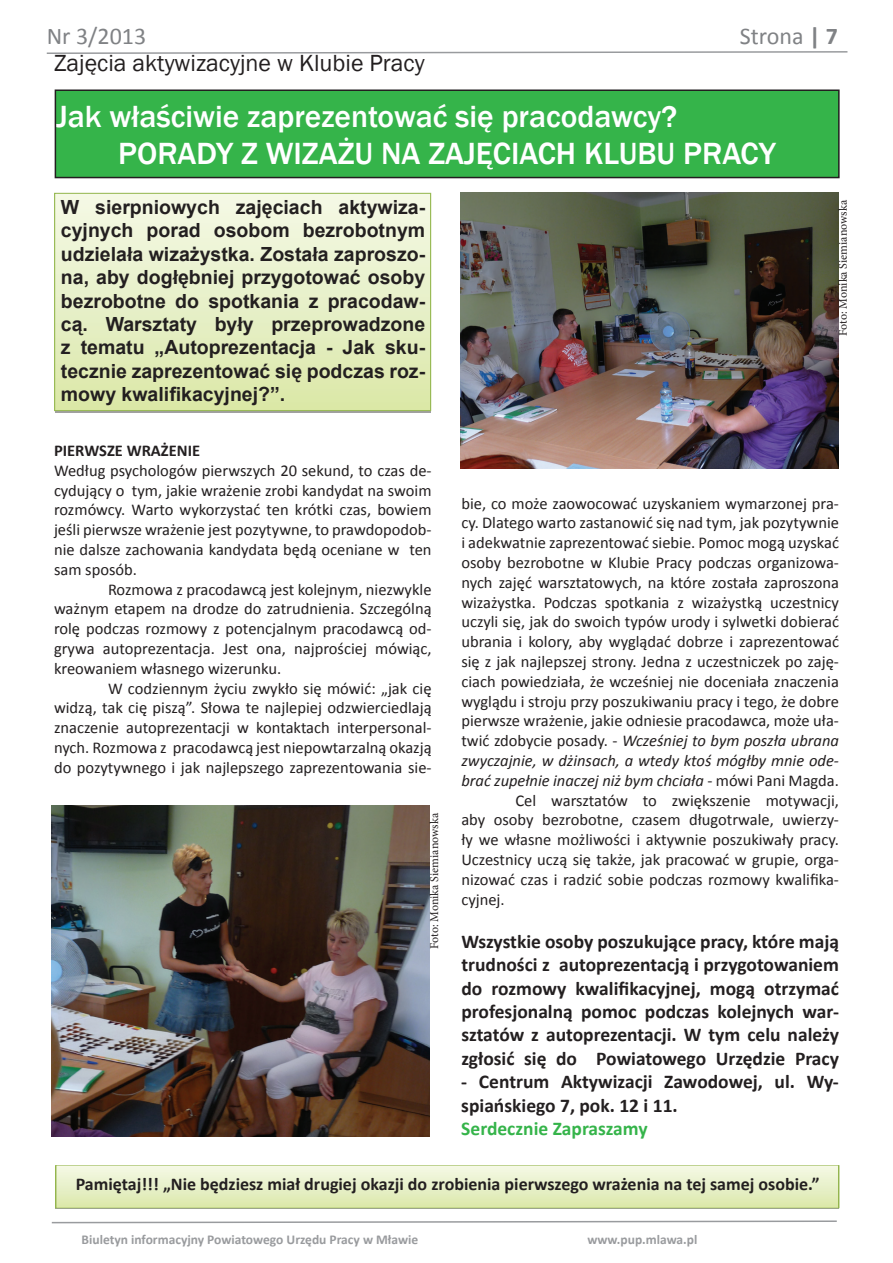
<style>
.page{position:relative;width:893px;height:1263px;background:#fff}
.page>*{position:absolute;margin:0;border:0;box-sizing:border-box;transform-origin:0 0}
.t1{font:500 31.5px/37.8px "Franklin Gothic";color:#fff}
.t2{font:24px "Franklin Gothic";color:#231f20}
.t3{font:24px "Calibri";color:#808285}
.t4{font:700 19.5px/23.4px "Calibri";color:#231f20;text-align:justify}
.t5{font:700 19.5px/23.4px "Arial";color:#231f20;text-align:justify}
.t6{font:700 19.5px "Calibri";color:#35b44a}
.t7{font:700 18px "Calibri";color:#231f20}
.t8{font:16.5px/19.8px "Calibri";color:#231f20;text-align:justify}
.t9{font:italic 16.5px "Calibri";color:#231f20}
.t10{font:700 16.5px "Calibri";color:#231f20}
.t11{font:700 13.5px "Calibri";color:#999b9e}
.t12{font:12px "Minion Pro";letter-spacing:-.005em;color:#231f20}
.s1{font-weight:700}
.s2{font-style:normal}
</style>
<div class="page">
<svg style="left:46px;top:51px;width:802px;height:3px"></svg>
<img style="left:460px;top:193px;width:378px;height:275px">
<div style="left:55px;top:90px;width:784px;height:88px;background:#35b44a"></div>
<div style="left:55px;top:89px;width:785px;height:89px;border:2px solid #231f20"></div>
<svg style="left:51px;top:1220px;width:786px;height:4px"></svg>
<div style="left:55px;top:193px;width:376px;height:218px;background:linear-gradient(to bottom,#f5f9e7,#dbe8a9)"></div>
<div style="left:54px;top:193px;width:377px;height:218px;border:1px solid #97b953"></div>
<div style="left:56px;top:1166px;width:783px;height:43px;background:#9ca58a"></div>
<div style="left:56px;top:1165px;width:783px;height:43px;background:linear-gradient(to bottom,#f5f9e8,#dbe8aa)"></div>
<img style="left:52px;top:806px;width:377px;height:331px">
<h2 class="t3" style="left:47px;top:21px;width:101px">Nr 3/2013</h2>
<h2 class="t3" style="left:740px;top:21px;width:100px">Strona <span class="s1">| 7</span></h2>
<h2 class="t2" style="left:54px;top:48px;width:372px">Zajęcia aktywizacyjne w Klubie Pracy</h2>
<h1 class="t1" style="left:118px;top:97px;width:659px;text-indent:-62px">Jak właściwie zaprezentować się pracodawcy?<br>PORADY Z WIZAŻU NA ZAJĘCIACH KLUBU PRACY</h1>
<p class="t5" style="left:61px;top:196px;width:366px">W sierpniowych zajęciach aktywiza&shy;cyjnych porad osobom bezrobotnym udzielała wizażystka. Została zaproszo&shy;na, aby dogłębniej przygotować osoby bezrobotne do spotkania z pracodaw&shy;cą. Warsztaty były przeprowadzone z tematu „Autoprezentacja - Jak sku&shy;tecznie zaprezentować się podczas roz&shy;mowy kwalifikacyjnej?”.</p>
<p class="t12" style="left:835px;top:336px;width:137px;rotate:-90deg">Foto: Monika Siemianowska</p>
<p class="t10" style="left:54px;top:440px;width:148px">PIERWSZE WRAŻENIE</p>
<p class="t8" style="left:54px;top:460px;width:379px">Według psychologów pierwszych 20 sekund, to czas de&shy;cydujący o tym, jakie wrażenie zrobi kandydat na swoim rozmówcy. Warto wykorzystać ten krótki czas, bowiem jeśli pierwsze wrażenie jest pozytywne, to prawdopodob&shy;nie dalsze zachowania kandydata będą oceniane w ten sam sposób.</p>
<p class="t8" style="left:54px;top:578px;width:379px;text-indent:54px">Rozmowa z pracodawcą jest kolejnym, niezwykle ważnym etapem na drodze do zatrudnienia. Szczególną rolę podczas rozmowy z potencjalnym pracodawcą od&shy;grywa autoprezentacja. Jest ona, najprościej mówiąc, kreowaniem własnego wizerunku.</p>
<p class="t8" style="left:54px;top:677px;width:379px;text-indent:54px">W codziennym życiu zwykło się mówić: „jak cię widzą, tak cię piszą”. Słowa te najlepiej odzwierciedlają znaczenie autoprezentacji w kontaktach interpersonal&shy;nych. Rozmowa z pracodawcą jest niepowtarzalną okazją do pozytywnego i jak najlepszego zaprezentowania sie-</p>
<p class="t12" style="left:426px;top:949px;width:137px;rotate:-90deg">Foto: Monika Siemianowska</p>
<p class="t8" style="left:461px;top:492px;width:379px">bie, co może zaowocować uzyskaniem wymarzonej pra-</p>
<p class="t8" style="left:461px;top:512px;width:379px">cy. Dlatego warto zastanowić się nad tym, jak pozytywnie</p>
<p class="t8" style="left:461px;top:532px;width:379px">i adekwatnie zaprezentować siebie. Pomoc mogą uzyskać</p>
<p class="t8" style="left:461px;top:552px;width:379px">osoby bezrobotne w Klubie Pracy podczas organizowa-</p>
<p class="t8" style="left:461px;top:571px;width:379px">nych zajęć warsztatowych, na które została zaproszona</p>
<p class="t8" style="left:461px;top:591px;width:379px">wizażystka. Podczas spotkania z wizażystką uczestnicy</p>
<p class="t8" style="left:461px;top:611px;width:379px">uczyli się, jak do swoich typów urody i sylwetki dobierać</p>
<p class="t8" style="left:461px;top:631px;width:379px">ubrania i kolory, aby wyglądać dobrze i zaprezentować</p>
<p class="t8" style="left:461px;top:651px;width:379px">się z jak najlepszej strony. Jedna z uczestniczek po zaję-</p>
<p class="t8" style="left:461px;top:670px;width:379px">ciach powiedziała, że wcześniej nie doceniała znaczenia</p>
<p class="t8" style="left:461px;top:690px;width:379px">wyglądu i stroju przy poszukiwaniu pracy i tego, że dobre</p>
<p class="t8" style="left:461px;top:710px;width:379px">pierwsze wrażenie, jakie odniesie pracodawca, może uła-</p>
<p class="t9" style="left:461px;top:730px;width:379px"><span class="s2">twić zdobycie posady. -</span> Wcześniej to bym poszła ubrana</p>
<p class="t9" style="left:461px;top:750px;width:379px">zwyczajnie, w dżinsach, a wtedy ktoś mógłby mnie ode-</p>
<p class="t9" style="left:461px;top:770px;width:379px">brać zupełnie inaczej niż bym chciała <span class="s2">- mówi Pani Magda.</span></p>
<p class="t8" style="left:515px;top:789px;width:325px">Cel warsztatów to zwiększenie motywacji,</p>
<p class="t8" style="left:461px;top:809px;width:379px">aby osoby bezrobotne, czasem długotrwale, uwierzy-</p>
<p class="t8" style="left:461px;top:829px;width:379px">ły we własne możliwości i aktywnie poszukiwały pracy.</p>
<p class="t8" style="left:461px;top:849px;width:379px">Uczestnicy uczą się także, jak pracować w grupie, orga-</p>
<p class="t8" style="left:461px;top:868px;width:379px">nizować czas i radzić sobie podczas rozmowy kwalifika-</p>
<p class="t8" style="left:461px;top:888px;width:45px">cyjnej.</p>
<p class="t4" style="left:461px;top:929px;width:379px">Wszystkie osoby poszukujące pracy, które mają trudności z autoprezentacją i przygotowaniem do rozmowy kwalifikacyjnej, mogą otrzymać profesjonalną pomoc podczas kolejnych war&shy;sztatów z autoprezentacji. W tym celu należy zgłosić się do Powiatowego Urzędzie Pracy</p>
<p class="t4" style="left:461px;top:1069px;width:379px">- Centrum Aktywizacji Zawodowej, ul. Wy&shy;spiańskiego 7, pok. 12 i 11.</p>
<p class="t6" style="left:461px;top:1116px;width:188px">Serdecznie Zapraszamy</p>
<p class="t7" style="left:76px;top:1173px;width:745px">Pamiętaj!!! „Nie będziesz miał drugiej okazji do zrobienia pierwszego wrażenia na tej samej osobie.”</p>
<p class="t11" style="left:82px;top:1231px;width:338px">Biuletyn informacyjny Powiatowego Urzędu Pracy w Mławie</p>
<p class="t11" style="left:587px;top:1231px;width:112px">www.pup.mlawa.pl</p>
</div>
